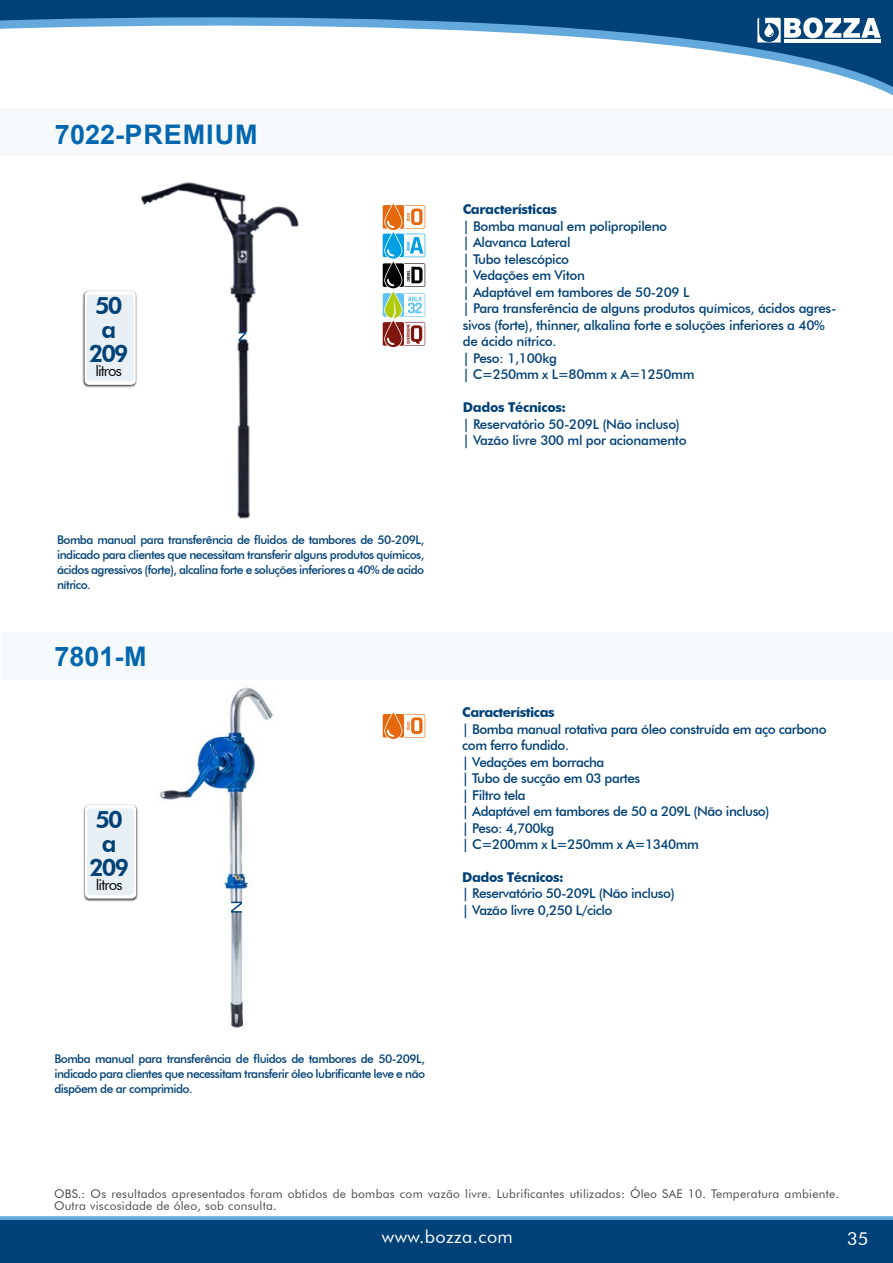
<style>
.page{position:relative;width:893px;height:1263px;background:#fff}
.page>*{position:absolute;margin:0;border:0;box-sizing:border-box;transform-origin:0 0}
.t1{font:700 27px "Arial";letter-spacing:.02em;color:#0267ae}
.t2{font:800 24px/24px "Futura BT";letter-spacing:-.09em;color:#004177;text-align:center}
.t3{font:18px "Futura BT";letter-spacing:.02em;color:#fff}
.t4{font:15px "Futura BT";letter-spacing:-.06em;color:#000}
.t5{font:500 13.5px/16.5px "Futura BT";letter-spacing:-.025em;color:#004177}
.t6{font:700 13.5px "Futura BT";letter-spacing:-.03em;color:#004177}
.t7{font:500 12px/15px "Futura BT";letter-spacing:-.045em;color:#004177;text-align:justify}
.t8{font:12px/12px "Futura BT";letter-spacing:.02em;color:#4a4a49}
</style>
<div class="page">
<svg style="left:0;top:0;width:893px;height:222px"></svg>
<div style="left:0;top:1216px;width:893px;height:43px;background:#63a9db"></div>
<svg style="left:757px;top:17px;width:124px;height:26px"></svg>
<div style="left:0;top:1220px;width:893px;height:43px;background:#004177"></div>
<img style="left:237px;top:342px;width:13px;height:177px">
<img style="left:138px;top:166px;width:183px;height:165px">
<svg style="left:238px;top:331px;width:10px;height:11px"></svg>
<img style="left:160px;top:687px;width:223px;height:214px">
<img style="left:230px;top:913px;width:14px;height:115px">
<svg style="left:230px;top:901px;width:13px;height:12px"></svg>
<div style="left:83px;top:290px;width:55px;height:98px;background:#000;opacity:.75"></div>
<div style="left:85px;top:291px;width:51px;height:94px;background:#fff;border-radius:5px"></div>
<div style="left:87px;top:295px;width:47px;height:86px;background:#e8f0f5;border-radius:4px"></div>
<div style="left:83px;top:804px;width:55px;height:98px;background:#000;opacity:.75"></div>
<div style="left:85px;top:805px;width:51px;height:93px;background:#fff;border-radius:5px"></div>
<div style="left:87px;top:808px;width:47px;height:87px;background:#e8f0f5;border-radius:4px"></div>
<div style="left:1px;top:632px;width:892px;height:47px;background:#f5f9fb"></div>
<div style="left:1px;top:108px;width:892px;height:48px;background:#f5f9fb"></div>
<svg style="left:383px;top:712px;width:42px;height:27px"></svg>
<svg style="left:383px;top:204px;width:42px;height:143px"></svg>
<h1 class="t1" style="left:55px;top:115px;width:204px">7022-PREMIUM</h1>
<h2 class="t2" style="left:89px;top:294px;width:41px">50 a<br>209</h2>
<p class="t4" style="left:96px;top:361px;width:28px">litros</p>
<p class="t7" style="left:57px;top:532px;width:369px">Bomba manual para transferência de fluidos de tambores de 50-209L, indicado para clientes que necessitam transferir alguns produtos químicos, ácidos agressivos (forte), alcalina forte e soluções inferiores a 40% de acido nítrico.</p>
<h1 class="t1" style="left:55px;top:638px;width:94px">7801-M</h1>
<h2 class="t2" style="left:89px;top:807px;width:41px">50 a<br>209</h2>
<p class="t4" style="left:96px;top:875px;width:28px">litros</p>
<p class="t6" style="left:463px;top:201px;width:96px">Características</p>
<p class="t5" style="left:463px;top:217px;width:375px">| Bomba manual em polipropileno<br>| Alavanca Lateral<br>| Tubo telescópico<br>| Vedações em Viton<br>| Adaptável em tambores de 50-209 L<br>| Para transferência de alguns produtos químicos, ácidos agres&shy;sivos (forte), thinner, alkalina forte e soluções inferiores a 40% de ácido nítrico.<br>| Peso: 1,100kg<br>| C=250mm x L=80mm x A=1250mm</p>
<p class="t6" style="left:463px;top:399px;width:105px">Dados Técnicos:</p>
<p class="t5" style="left:463px;top:415px;width:225px">| Reservatório 50-209L (Não incluso) | Vazão livre 300 ml por acionamento</p>
<p class="t6" style="left:462px;top:704px;width:94px">Características</p>
<p class="t5" style="left:462px;top:720px;width:366px">| Bomba manual rotativa para óleo construída em aço carbono com ferro fundido.<br>| Vedações em borracha<br>| Tubo de sucção em 03 partes<br>| Filtro tela<br>| Adaptável em tambores de 50 a 209L (Não incluso)<br>| Peso: 4,700kg<br>| C=200mm x L=250mm x A=1340mm</p>
<p class="t6" style="left:462px;top:869px;width:103px">Dados Técnicos:</p>
<p class="t5" style="left:462px;top:885px;width:214px">| Reservatório 50-209L (Não incluso) | Vazão livre 0,250 L/ciclo</p>
<p class="t7" style="left:54px;top:1051px;width:372px">Bomba manual para transferência de fluidos de tambores de 50-209L, indicado para clientes que necessitam transferir óleo lubrificante leve e não dispõem de ar comprimido.</p>
<p class="t8" style="left:54px;top:1187px;width:786px">OBS.: Os resultados apresentados foram obtidos de bombas com vazão livre. Lubrificantes utilizados: Óleo SAE 10. Temperatura ambiente.<br>Outra viscosidade de óleo, sob consulta.</p>
<h3 class="t3" style="left:382px;top:1226px;width:132px">www.bozza.com</h3>
<h3 class="t3" style="left:847px;top:1228px;width:23px">35</h3>
</div>
